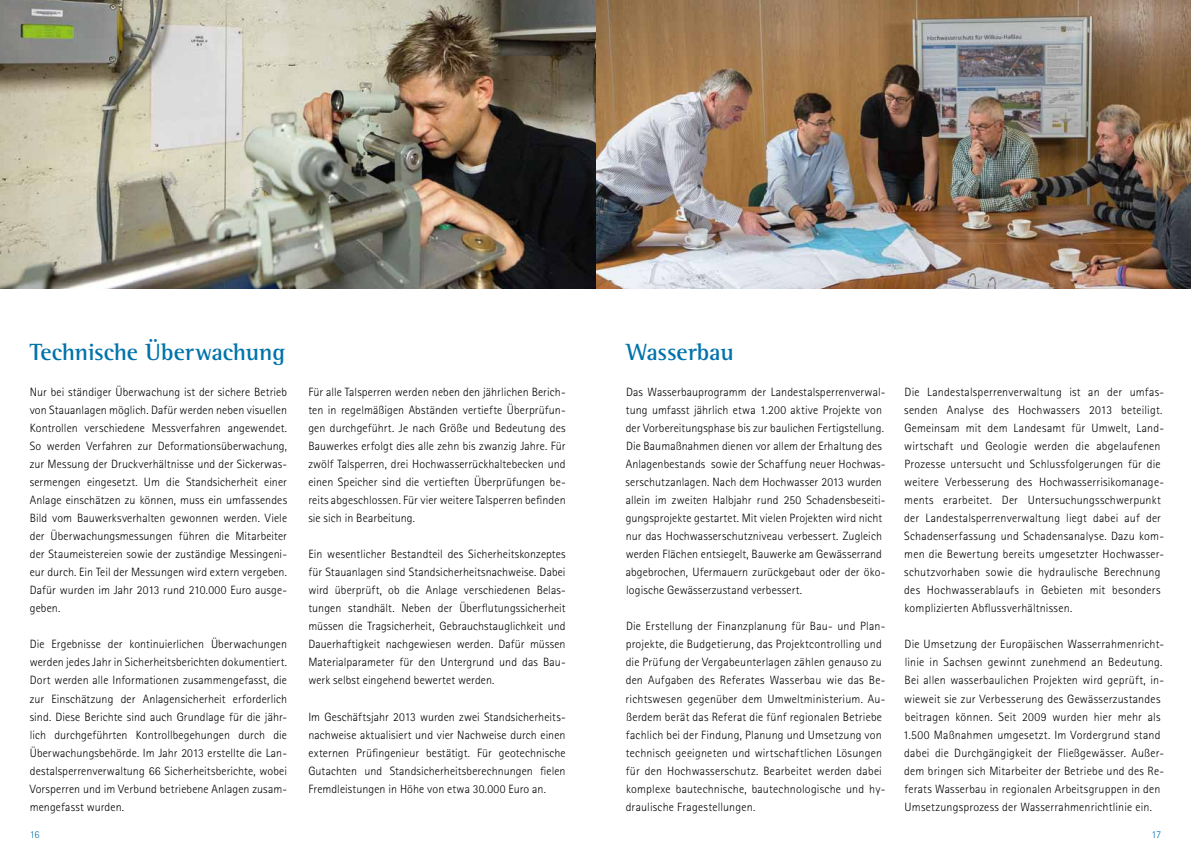
<style>
.page{position:relative;width:1191px;height:851px;background:#fff}
.page>*{position:absolute;margin:0;border:0;box-sizing:border-box;transform-origin:0 0}
.t1{font:700 24px "Rotis Semi Serif";letter-spacing:-.005em;color:#0073ab}
.t2{font:300 12px/18px "Rotis Sans Serif";letter-spacing:.015em;color:#000;text-align:justify}
.t3{font:300 10.5px "Rotis Sans Serif";color:#0073ab}
</style>
<div class="page">
<img style="left:0;top:0;width:596px;height:288px">
<img style="left:596px;top:0;width:595px;height:288px">
<h1 class="t1" style="left:30px;top:338px;width:257px">Technische Überwachung</h1>
<h1 class="t1" style="left:626px;top:338px;width:109px">Wasserbau</h1>
<p class="t2" style="left:30px;top:383px;width:259px">Nur bei ständiger Überwachung ist der sichere Betrieb von Stauanlagen möglich. Dafür werden neben visuellen Kontrollen verschiedene Messverfahren angewendet.<br>So werden Verfahren zur Deformationsüberwachung, zur Messung der Druckverhältnisse und der Sickerwas&shy;sermengen eingesetzt. Um die Standsicherheit einer Anlage einschätzen zu können, muss ein umfassendes Bild vom Bauwerksverhalten gewonnen werden. Viele der Überwachungsmessungen führen die Mitarbeiter der Staumeistereien sowie der zuständige Messingeni&shy;eur durch. Ein Teil der Messungen wird extern vergeben.<br>Dafür wurden im Jahr 2013 rund 210.000 Euro ausge&shy;geben.</p>
<p class="t2" style="left:30px;top:635px;width:259px">Die Ergebnisse der kontinuierlichen Überwachungen werden jedes Jahr in Sicherheitsberichten dokumentiert.<br>Dort werden alle Informationen zusammengefasst, die zur Einschätzung der Anlagensicherheit erforderlich sind. Diese Berichte sind auch Grundlage für die jähr&shy;lich durchgeführten Kontrollbegehungen durch die Überwachungsbehörde. Im Jahr 2013 erstellte die Lan&shy;destalsperrenverwaltung 66 Sicherheitsberichte, wobei Vorsperren und im Verbund betriebene Anlagen zusam&shy;mengefasst wurden.</p>
<p class="t2" style="left:308px;top:383px;width:259px">Für alle Talsperren werden neben den jährlichen Berich&shy;ten in regelmäßigen Abständen vertiefte Überprüfun&shy;gen durchgeführt. Je nach Größe und Bedeutung des Bauwerkes erfolgt dies alle zehn bis zwanzig Jahre. Für zwölf Talsperren, drei Hochwasserrückhaltebecken und einen Speicher sind die vertieften Überprüfungen be&shy;reits abgeschlossen. Für vier weitere Talsperren befinden sie sich in Bearbeitung.</p>
<p class="t2" style="left:308px;top:545px;width:259px">Ein wesentlicher Bestandteil des Sicherheitskonzeptes für Stauanlagen sind Standsicherheitsnachweise. Dabei wird überprüft, ob die Anlage verschiedenen Belas&shy;tungen standhält. Neben der Überflutungssicherheit müssen die Tragsicherheit, Gebrauchstauglichkeit und Dauerhaftigkeit nachgewiesen werden. Dafür müssen Materialparameter für den Untergrund und das Bau&shy;werk selbst eingehend bewertet werden.</p>
<p class="t2" style="left:308px;top:707px;width:259px">Im Geschäftsjahr 2013 wurden zwei Standsicherheits&shy;nachweise aktualisiert und vier Nachweise durch einen externen Prüfingenieur bestätigt. Für geotechnische Gutachten und Standsicherheitsberechnungen fielen Fremdleistungen in Höhe von etwa 30.000 Euro an.</p>
<p class="t2" style="left:625px;top:383px;width:261px;text-align:left">Das Wasserbauprogramm der Landestalsperrenverwal&shy;tung umfasst jährlich etwa 1.200 aktive Projekte von der Vorbereitungsphase bis zur baulichen Fertigstellung.<br>Die Baumaßnahmen dienen vor allem der Erhaltung des Anlagenbestands sowie der Schaffung neuer Hochwas&shy;serschutzanlagen. Nach dem Hochwasser 2013 wurden allein im zweiten Halbjahr rund 250 Schadensbeseiti&shy;gungsprojekte gestartet. Mit vielen Projekten wird nicht nur das Hochwasserschutzniveau verbessert. Zugleich werden Flächen entsiegelt, Bauwerke am Gewässerrand abgebrochen, Ufermauern zurückgebaut oder der öko&shy;logische Gewässerzustand verbessert.</p>
<p class="t2" style="left:625px;top:617px;width:261px;text-align:left">Die Erstellung der Finanzplanung für Bau- und Plan&shy;projekte, die Budgetierung, das Projektcontrolling und die Prüfung der Vergabeunterlagen zählen genauso zu den Aufgaben des Referates Wasserbau wie das Be&shy;richtswesen gegenüber dem Umweltministerium. Au&shy;ßerdem berät das Referat die fünf regionalen Betriebe fachlich bei der Findung, Planung und Umsetzung von technisch geeigneten und wirtschaftlichen Lösungen für den Hochwasserschutz. Bearbeitet werden dabei komplexe bautechnische, bautechnologische und hy&shy;draulische Fragestellungen.</p>
<p class="t2" style="left:904px;top:383px;width:261px;text-align:left">Die Landestalsperrenverwaltung ist an der umfas&shy;senden Analyse des Hochwassers 2013 beteiligt.<br>Gemeinsam mit dem Landesamt für Umwelt, Land&shy;wirtschaft und Geologie werden die abgelaufenen Prozesse untersucht und Schlussfolgerungen für die weitere Verbesserung des Hochwasserrisikomanage&shy;ments erarbeitet. Der Untersuchungsschwerpunkt der Landestalsperrenverwaltung liegt dabei auf der Schadenserfassung und Schadensanalyse. Dazu kom&shy;men die Bewertung bereits umgesetzter Hochwasser&shy;schutzvorhaben sowie die hydraulische Berechnung des Hochwasserablaufs in Gebieten mit besonders komplizierten Abflussverhältnissen.</p>
<p class="t2" style="left:903px;top:635px;width:262px;text-align:left">Die Umsetzung der Europäischen Wasserrahmenricht&shy;linie in Sachsen gewinnt zunehmend an Bedeutung.<br>Bei allen wasserbaulichen Projekten wird geprüft, in&shy;wieweit sie zur Verbesserung des Gewässerzustandes beitragen können. Seit 2009 wurden hier mehr als 1.500 Maßnahmen umgesetzt. Im Vordergrund stand dabei die Durchgängigkeit der Fließgewässer. Außer&shy;dem bringen sich Mitarbeiter der Betriebe und des Re&shy;ferats Wasserbau in regionalen Arbeitsgruppen in den Umsetzungsprozess der Wasserrahmenrichtlinie ein.</p>
<p class="t3" style="left:30px;top:828px;width:11px">16</p>
<p class="t3" style="left:1151px;top:828px;width:11px">17</p>
</div>
